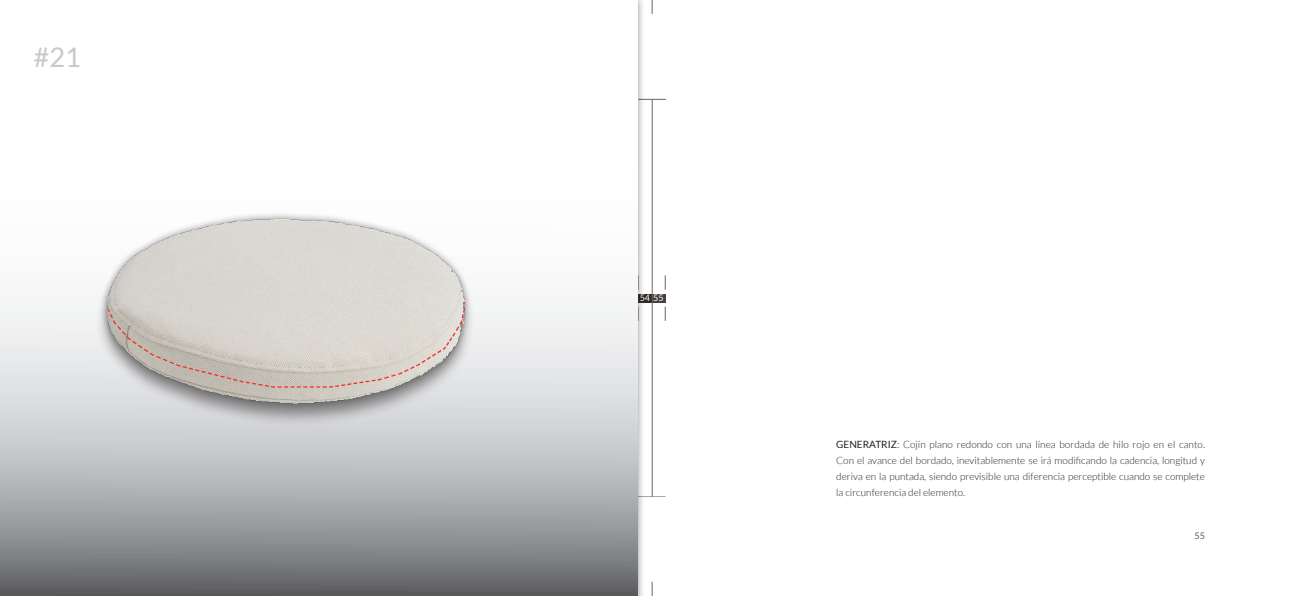
<style>
.page{position:relative;width:1304px;height:596px;background:#fff}
.page>*{position:absolute;margin:0;border:0;box-sizing:border-box;transform-origin:0 0}
.Nº{font:27px "Lato";color:#c7c8ca}
.Cuerpo{font:300 10px/16px "Lato";color:#231f20;text-align:justify}
.t1{font:9px "Lato";color:#fff}
.t2{font:9px "Lato";color:#57585a}
.s1{font-weight:400}
</style>
<div class="page">
<svg style="left:645px;top:99px;width:21px;height:1px"></svg>
<svg style="left:645px;top:496px;width:20px;height:1px"></svg>
<div style="left:651px;top:294px;width:14px;height:8px;background:#463f3d"></div>
<div style="left:638px;top:294px;width:14px;height:8px;background:#302a28"></div>
<hr style="left:652px;top:99px;width:1px;height:397px;background:#6b6360">
<svg style="left:665px;top:275px;width:1px;height:14px"></svg>
<svg style="left:665px;top:306px;width:1px;height:14px"></svg>
<svg style="left:652px;top:0;width:1px;height:14px"></svg>
<svg style="left:652px;top:581px;width:1px;height:14px"></svg>
<svg style="left:0;top:303px;width:637px;height:292px;background:#abacaf"></svg>
<img style="left:68px;top:213px;width:421px;height:233px">
<p class="Nº" style="left:34px;top:42px;width:48px">#21</p>
<p class="t1" style="left:640px;top:293px;width:25px">54 55</p>
<p class="Cuerpo" style="left:836px;top:436px;width:370px"><span class="s1">GENERATRIZ</span>: Cojín plano redondo con una línea bordada de hilo rojo en el canto.<br>Con el avance del bordado, inevitablemente se irá modificando la cadencia, longitud y deriva en la puntada, siendo previsible una diferencia perceptible cuando se complete la circunferencia del elemento.</p>
<p class="t2" style="left:1195px;top:530px;width:12px">55</p>
</div>
